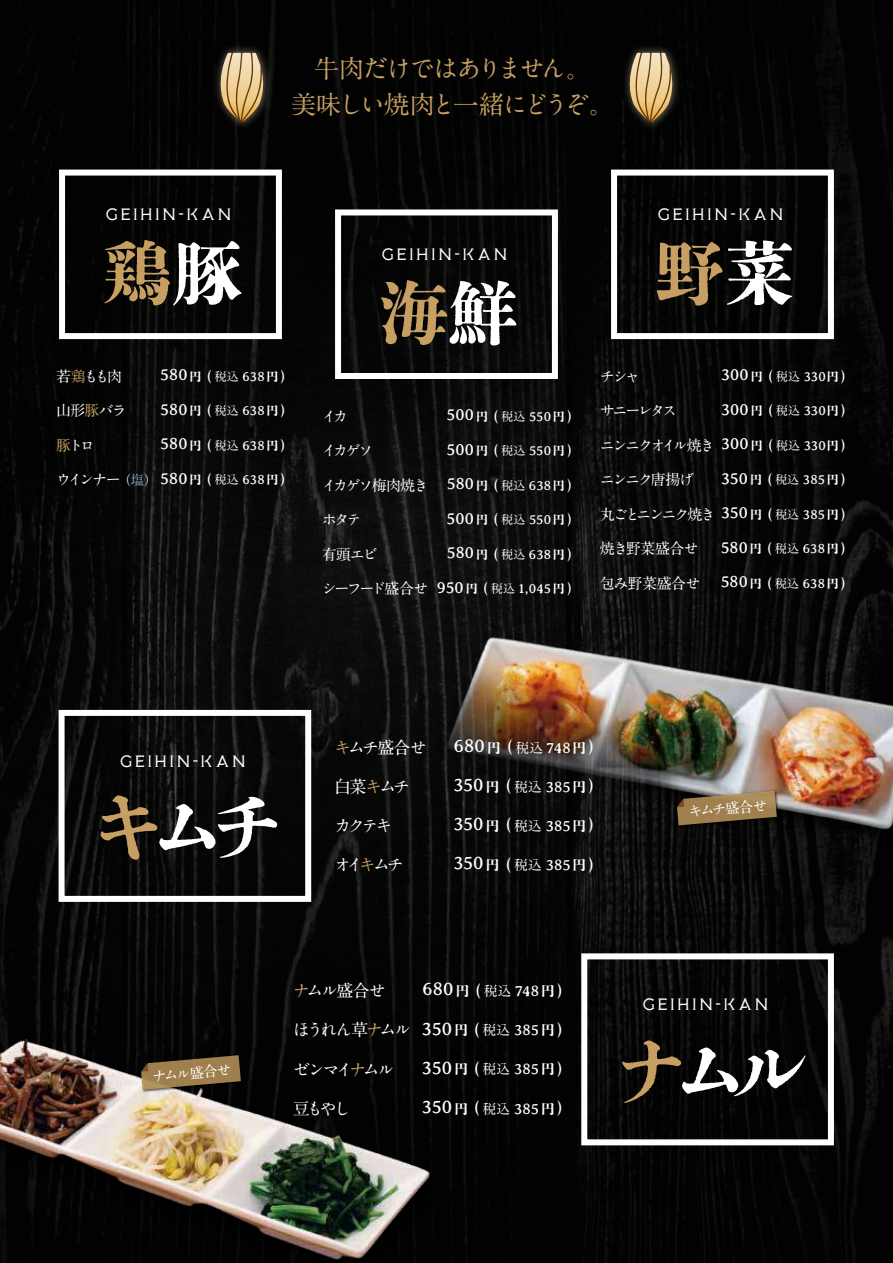
<style>
.page{position:relative;width:893px;height:1263px;background:#fff}
.page>*{position:absolute;margin:0;border:0;box-sizing:border-box;transform-origin:0 0}
.t1{font:800 79.5px "DNP Shuei N Shogo Min Std";letter-spacing:-.26em;color:#fff}
.t2{font:800 69.9px "DNP Shuei N Shogo Min Std";color:#c79f62}
.t3{font:700 25.5px/35.2px "A1 Mincho Std";letter-spacing:-.105em;color:#c79f62;text-align:center}
.t4{font:18.75px/39.2px "Averia Serif";color:#fff;text-align:justify}
.t5{font:700 17.1px "A1 Mincho Std";letter-spacing:-.17em;color:#fff}
.t6{font:700 17.1px "A1 Mincho Std";letter-spacing:-.14em;color:#fff}
.t7{font:16.5px/34.5px "Averia Serif";letter-spacing:.005em;color:#fff}
.t8{font:700 15px "A1 Mincho Std";letter-spacing:-.145em;color:#fff}
.t9{font:700 15px "A1 Mincho Std";letter-spacing:-.04em;color:#fff}
.t10{font:700 15px "A1 Mincho Std";letter-spacing:-.125em;color:#fff}
.t11{font:14.4px "Medusa Gothic";letter-spacing:.12em;color:#fff}
.t12{font:700 14.4px "A1 Mincho Std";color:#fff}
.t13{font:13.5px "Averia Serif";color:#fff}
.s1{color:#fff}
.s2{font-family:"DNP Shuei N Shogo Min Std";font-weight:800;font-size:12px}
.s3{font-family:"A1 Mincho Std";font-weight:700;font-size:15px}
.s4{font-family:"A1 Mincho Std";font-weight:700;font-size:12px}
.s5{font-size:13.5px}
.s6{font-size:13.5px;color:#86a5c0}
.s7{font-family:"Averia Serif";font-weight:400;font-size:16.5px}
.s8{font-size:12px}
.s9{font-family:"Averia Serif";font-weight:400;font-size:13.5px}
.s10{color:#c79f62}
.s11{font-size:16.5px}
.s12{font-family:"DNP Shuei N Shogo Min Std";font-weight:800;font-size:13.65px}
.s13{font-family:"A1 Mincho Std";font-weight:700;font-size:17.1px}
.s14{font-family:"A1 Mincho Std";font-weight:700;font-size:13.65px}
.s15{font-size:15.3px}
</style>
<div class="page">
<img style="left:0;top:0;width:893px;height:1263px">
<div style="left:335px;top:209px;width:223px;height:170px;border:6px solid #fff"></div>
<div style="left:611px;top:170px;width:223px;height:169px;border:6px solid #fff"></div>
<div style="left:59px;top:170px;width:223px;height:169px;border:6px solid #fff"></div>
<img style="left:209px;top:41px;width:66px;height:94px">
<svg style="left:215px;top:53px;width:54px;height:70px;background:#8f7b58"></svg>
<img style="left:618px;top:41px;width:66px;height:94px">
<svg style="left:624px;top:53px;width:54px;height:70px;background:#8f7a57"></svg>
<div style="left:59px;top:710px;width:252px;height:192px;border:6px solid #fff"></div>
<img style="left:411px;top:587px;width:482px;height:307px">
<img style="left:675px;top:789px;width:105px;height:40px">
<svg style="left:677px;top:791px;width:100px;height:34px;background:#856d48"></svg>
<div style="left:432px;top:1037px;width:10px;height:226px;background:#020202"></div>
<img style="left:0;top:982px;width:432px;height:281px">
<div style="left:581px;top:953px;width:253px;height:192px;border:6px solid #fff"></div>
<img style="left:139px;top:1053px;width:106px;height:41px">
<svg style="left:141px;top:1055px;width:100px;height:35px;background:#78613d"></svg>
<p class="t11" style="left:106px;top:204px;width:128px">GEIHIN-KAN</p>
<h2 class="t2" style="left:103px;top:223px;width:141px">鶏<span class="s1">豚</span></h2>
<h3 class="t3" style="left:291px;top:48px;width:325px">牛肉だけではありません。<br>美味しい焼肉と一緒にどうぞ。</h3>
<p class="t11" style="left:658px;top:204px;width:128px">GEIHIN-KAN</p>
<p class="t11" style="left:382px;top:244px;width:128px">GEIHIN-KAN</p>
<h2 class="t2" style="left:654px;top:223px;width:141px">野<span class="s1">菜</span></h2>
<h2 class="t2" style="left:378px;top:263px;width:141px">海<span class="s1">鮮</span></h2>
<p class="t7" style="left:160px;top:358px;width:126px;text-align:justify">580<span class="s2">円</span> <span class="s3">(</span> <span class="s4">税込</span> <span class="s5">638</span><span class="s2">円</span><span class="s3">)<br></span>580<span class="s2">円</span> <span class="s3">(</span> <span class="s4">税込</span> <span class="s5">638</span><span class="s2">円</span><span class="s3">)<br></span>580<span class="s2">円</span> <span class="s3">(</span> <span class="s4">税込</span> <span class="s5">638</span><span class="s2">円</span><span class="s3">)</span></p>
<p class="t8" style="left:56px;top:468px;width:230px">ウインナー <span class="s5">（</span><span class="s6">塩</span><span class="s5">）</span> <span class="s7">580</span> <span class="s2">円</span> ( <span class="s8">税込</span> <span class="s9">638</span><span class="s2">円</span> )</p>
<p class="t8" style="left:56px;top:364px;width:68px">若<span class="s10">鶏</span>もも肉</p>
<p class="t8" style="left:56px;top:399px;width:72px">山形<span class="s10">豚</span>バラ</p>
<p class="t8" style="left:56px;top:433px;width:40px"><span class="s10">豚</span>トロ</p>
<p class="t8" style="left:322px;top:404px;width:28px">イカ</p>
<p class="t8" style="left:322px;top:439px;width:53px">イカゲソ</p>
<p class="t10" style="left:322px;top:473px;width:108px">イカゲソ梅肉焼き</p>
<p class="t8" style="left:322px;top:508px;width:41px">ホタテ</p>
<p class="t8" style="left:322px;top:542px;width:57px">有頭エビ</p>
<p class="t8" style="left:322px;top:577px;width:108px">シーフード盛合せ</p>
<p class="t7" style="left:446px;top:398px;width:126px;text-align:justify">500<span class="s2">円</span> <span class="s3">(</span> <span class="s4">税込</span> <span class="s5">550</span><span class="s2">円</span><span class="s3">)<br></span>500<span class="s2">円</span> <span class="s3">(</span> <span class="s4">税込</span> <span class="s5">550</span><span class="s2">円</span><span class="s3">)<br></span>580<span class="s2">円</span> <span class="s3">(</span> <span class="s4">税込</span> <span class="s5">638</span><span class="s2">円</span><span class="s3">)<br></span>500<span class="s2">円</span> <span class="s3">(</span> <span class="s4">税込</span> <span class="s5">550</span><span class="s2">円</span><span class="s3">)<br></span>580<span class="s2">円</span> <span class="s3">(</span> <span class="s4">税込</span> <span class="s5">638</span><span class="s2">円</span><span class="s3">)</span></p>
<p class="t13" style="left:437px;top:581px;width:136px"><span class="s11">950</span> <span class="s2">円</span> <span class="s3">(</span> <span class="s4">税込</span> 1,045<span class="s2">円</span> <span class="s3">)</span></p>
<p class="t7" style="left:721px;top:358px;width:125px">300<span class="s2">円</span> <span class="s3">(</span> <span class="s4">税込</span> <span class="s5">330</span><span class="s2">円</span> <span class="s3">)<br></span>300<span class="s2">円</span> <span class="s3">(</span> <span class="s4">税込</span> <span class="s5">330</span><span class="s2">円</span> <span class="s3">)</span></p>
<p class="t8" style="left:600px;top:433px;width:247px">ニンニクオイル焼き <span class="s7">300</span> <span class="s2">円</span> ( <span class="s8">税込</span> <span class="s9">330</span><span class="s2">円</span> )</p>
<p class="t7" style="left:721px;top:461px;width:125px">350<span class="s2">円</span> <span class="s3">(</span> <span class="s4">税込</span> <span class="s5">385</span><span class="s2">円</span><span class="s3">)</span></p>
<p class="t8" style="left:600px;top:502px;width:247px">丸ごとニンニク焼き <span class="s7">350</span> <span class="s2">円</span> ( <span class="s8">税込</span> <span class="s9">385</span><span class="s2">円</span> )</p>
<p class="t7" style="left:721px;top:530px;width:126px">580<span class="s2">円</span> <span class="s3">(</span> <span class="s4">税込</span> <span class="s5">638</span><span class="s2">円</span><span class="s3">)<br></span>580<span class="s2">円</span> <span class="s3">(</span> <span class="s4">税込</span> <span class="s5">638</span><span class="s2">円</span><span class="s3">)</span></p>
<p class="t8" style="left:600px;top:364px;width:42px">チシャ</p>
<p class="t8" style="left:600px;top:399px;width:79px">サニーレタス</p>
<p class="t8" style="left:600px;top:468px;width:96px">ニンニク唐揚げ</p>
<p class="t9" style="left:600px;top:537px;width:101px">焼き野菜盛合せ</p>
<p class="t9" style="left:600px;top:571px;width:102px">包み野菜盛合せ</p>
<p class="t11" style="left:121px;top:750px;width:128px">GEIHIN-KAN</p>
<h1 class="t1" style="left:89px;top:771px;width:198px"><span class="s10">キ</span>ムチ</h1>
<p class="t5" style="left:334px;top:733px;width:94px"><span class="s10">キ</span>ムチ盛合せ</p>
<p class="t5" style="left:334px;top:772px;width:78px">白菜<span class="s10">キ</span>ムチ</p>
<p class="t5" style="left:334px;top:812px;width:60px">カクテキ</p>
<p class="t5" style="left:334px;top:851px;width:71px">オイ<span class="s10">キ</span>ムチ</p>
<p class="t4" style="left:453px;top:726px;width:141px">680<span class="s12">円</span> <span class="s13">(</span> <span class="s14">税込</span><span class="s15">748</span><span class="s12">円</span><span class="s13">)<br></span>350<span class="s12">円</span> <span class="s13">(</span> <span class="s14">税込</span> <span class="s15">385</span><span class="s12">円</span><span class="s13">)<br></span>350<span class="s12">円</span> <span class="s13">(</span> <span class="s14">税込</span> <span class="s15">385</span><span class="s12">円</span><span class="s13">)<br></span>350<span class="s12">円</span> <span class="s13">(</span> <span class="s14">税込</span> <span class="s15">385</span><span class="s12">円</span><span class="s13">)</span></p>
<p class="t12" style="left:687px;top:800px;width:81px;rotate:-5deg">キムチ盛合せ</p>
<p class="t12" style="left:151px;top:1065px;width:81px;rotate:-5deg">ナムル盛合せ</p>
<p class="t5" style="left:293px;top:977px;width:95px"><span class="s10">ナ</span>ムル盛合せ</p>
<p class="t6" style="left:293px;top:1016px;width:120px">ほうれん草<span class="s10">ナ</span>ムル</p>
<p class="t5" style="left:293px;top:1055px;width:103px">ゼンマイ<span class="s10">ナ</span>ムル</p>
<p class="t5" style="left:293px;top:1094px;width:59px">豆もやし</p>
<p class="t4" style="left:422px;top:970px;width:141px">680<span class="s12">円</span> <span class="s13">(</span> <span class="s14">税込</span><span class="s15">748</span><span class="s12">円</span><span class="s13">)<br></span>350<span class="s12">円</span> <span class="s13">(</span> <span class="s14">税込</span> <span class="s15">385</span><span class="s12">円</span><span class="s13">)<br></span>350<span class="s12">円</span> <span class="s13">(</span> <span class="s14">税込</span> <span class="s15">385</span><span class="s12">円</span><span class="s13">)<br></span>350<span class="s12">円</span> <span class="s13">(</span> <span class="s14">税込</span> <span class="s15">385</span><span class="s12">円</span><span class="s13">)</span></p>
<p class="t11" style="left:643px;top:994px;width:128px">GEIHIN-KAN</p>
<h1 class="t1" style="left:611px;top:1014px;width:198px"><span class="s10">ナ</span>ムル</h1>
</div>
